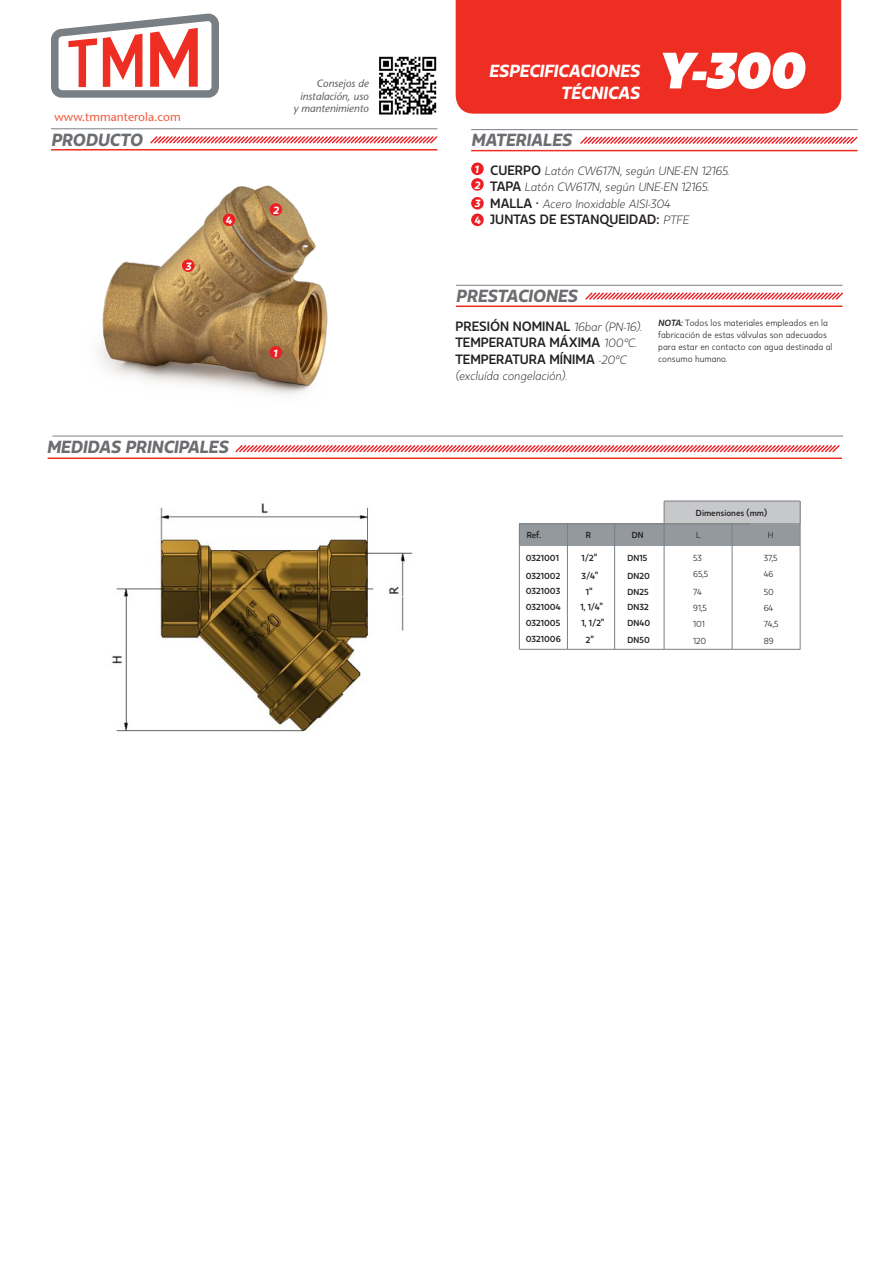
<style>
.page{position:relative;width:893px;height:1263px;background:#fff}
.page>*{position:absolute;margin:0;border:0;box-sizing:border-box;transform-origin:0 0}
.t1{font:italic 900 51px "Kappa Display";color:#fff}
.t2{font:italic 800 17.55px "Kappa Display";color:#6c6d70}
.t3{font:italic 800 17.55px "Kappa Display";color:#fff}
.t4{font:700 13.5px "Kappa Display";color:#231f20}
.t5{font:italic 300 12px "Kappa Display";color:#231f20}
.t6{font:12px "Stone Sans";color:#f0593e}
.t7{font:italic 10.5px "Stone Sans";color:#57585a}
.t8{font:italic 800 10.5px "Kappa Display";color:#fff}
.t9{font:9px/12px "Kappa Display";color:#231f20}
.t10{font:700 8.7px "Kappa Display";color:#231f20}
.t11{font:8.7px "Kappa Display";color:#231f20}
.s1{font-weight:700;font-style:normal;font-size:13.5px}
.s2{font-weight:300;font-style:italic;font-size:12px}
.s3{font-weight:700;font-style:italic}
</style>
<div class="page">
<img style="left:99px;top:185px;width:229px;height:210px">
<div style="left:664px;top:501px;width:136px;height:22px;background:#c7c8ca"></div>
<div style="left:519px;top:523px;width:281px;height:23px;background:#94999d"></div>
<div style="left:456px;top:0;width:385px;height:114px;background:#ee2e22"></div>
<svg style="left:51px;top:13px;width:168px;height:85px"></svg>
<hr style="left:51px;top:129px;width:386px;height:1px;background:#788085">
<hr style="left:51px;top:149px;width:386px;height:2px;background:#ee2e22">
<hr style="left:52px;top:436px;width:791px;height:1px;background:#788085">
<hr style="left:471px;top:129px;width:387px;height:1px;background:#788085">
<hr style="left:471px;top:150px;width:387px;height:1px;background:#ee2e22">
<div style="left:471px;top:163px;width:13px;height:12px;background:#ee1d23;border-radius:50%"></div>
<div style="left:270px;top:346px;width:12px;height:13px;background:#ee1d23;border-radius:50%"></div>
<div style="left:471px;top:178px;width:13px;height:13px;background:#ee1d23;border-radius:50%"></div>
<div style="left:471px;top:197px;width:13px;height:12px;background:#ee1d23;border-radius:50%"></div>
<div style="left:471px;top:214px;width:13px;height:12px;background:#ee1d23;border-radius:50%"></div>
<div style="left:223px;top:214px;width:12px;height:12px;background:#ee1d23;border-radius:50%"></div>
<svg style="left:580px;top:136px;width:278px;height:8px"></svg>
<svg style="left:150px;top:136px;width:288px;height:8px"></svg>
<hr style="left:456px;top:285px;width:386px;height:1px;background:#788085">
<hr style="left:456px;top:305px;width:386px;height:2px;background:#ee2e22">
<svg style="left:585px;top:292px;width:259px;height:8px"></svg>
<hr style="left:48px;top:457px;width:794px;height:2px;background:#ee2e22">
<svg style="left:235px;top:445px;width:605px;height:8px"></svg>
<img style="left:379px;top:56px;width:58px;height:59px">
<hr style="left:519px;top:649px;width:281px;height:1px;background:#788085">
<hr style="left:664px;top:501px;width:136px;height:1px;background:#788085">
<hr style="left:519px;top:524px;width:231px;height:1px;background:#788085">
<hr style="left:664px;top:501px;width:1px;height:148px;background:#788085">
<hr style="left:800px;top:501px;width:1px;height:148px;background:#788085">
<hr style="left:567px;top:524px;width:1px;height:125px;background:#788085">
<hr style="left:614px;top:524px;width:1px;height:125px;background:#788085">
<hr style="left:732px;top:523px;width:1px;height:126px;background:#788085">
<hr style="left:519px;top:524px;width:1px;height:125px;background:#788085">
<img style="left:112px;top:503px;width:301px;height:230px">
<div style="left:270px;top:203px;width:12px;height:13px;background:#ee1d23;border-radius:50%"></div>
<div style="left:182px;top:259px;width:13px;height:13px;background:#ee1d23;border-radius:50%"></div>
<p class="t6" style="left:55px;top:109px;width:128px">www.tmmanterola.com</p>
<p class="t2" style="left:51px;top:128px;width:93px">PRODUCTO</p>
<p class="t8" style="left:185px;top:259px;width:7px">3</p>
<p class="t7" style="left:316px;top:77px;width:54px">Consejos de</p>
<p class="t7" style="left:300px;top:90px;width:70px">instalación, uso</p>
<p class="t7" style="left:293px;top:102px;width:77px">y mantenimiento</p>
<p class="t3" style="left:489px;top:60px;width:152px">ESPECIFICACIONES</p>
<p class="t3" style="left:561px;top:81px;width:80px">TÉCNICAS</p>
<p class="t1" style="left:658px;top:38px;width:148px">Y-300</p>
<p class="t2" style="left:471px;top:129px;width:102px">MATERIALES</p>
<p class="t8" style="left:475px;top:163px;width:6px">1</p>
<p class="t5" style="left:490px;top:163px;width:241px"><span class="s1">CUERPO</span> Latón CW617N, según UNE-EN 12165.</p>
<p class="t5" style="left:490px;top:180px;width:220px"><span class="s1">TAPA</span> Latón CW617N, según UNE-EN 12165.</p>
<p class="t5" style="left:490px;top:196px;width:182px"><span class="s1">MALLA ·</span> Acero Inoxidable AISI-304</p>
<p class="t4" style="left:490px;top:211px;width:200px">JUNTAS DE ESTANQUEIDAD: <span class="s2">PTFE</span></p>
<p class="t8" style="left:475px;top:178px;width:7px">2</p>
<p class="t8" style="left:474px;top:197px;width:7px">3</p>
<p class="t8" style="left:273px;top:203px;width:7px">2</p>
<p class="t8" style="left:226px;top:214px;width:8px">4</p>
<p class="t8" style="left:474px;top:214px;width:8px">4</p>
<p class="t8" style="left:273px;top:346px;width:6px">1</p>
<p class="t2" style="left:456px;top:284px;width:123px">PRESTACIONES</p>
<p class="t4" style="left:455px;top:317px;width:188px">PRESIÓN NOMINAL <span class="s2">16bar (PN-16).</span></p>
<p class="t4" style="left:455px;top:334px;width:183px">TEMPERATURA MÁXIMA <span class="s2">100ºC.</span></p>
<p class="t4" style="left:455px;top:350px;width:172px">TEMPERATURA MÍNIMA <span class="s2">-20ºC</span></p>
<p class="t5" style="left:455px;top:369px;width:113px">(excluída congelación).</p>
<p class="t9" style="left:658px;top:317px;width:176px"><span class="s3">NOTA:</span> Todos los materiales empleados en la fabricación de estas válvulas son adecuados para estar en contacto con agua destinada al consumo humano.</p>
<p class="t2" style="left:47px;top:436px;width:183px">MEDIDAS PRINCIPALES</p>
<p class="t10" style="left:527px;top:529px;width:16px">Ref.</p>
<p class="t10" style="left:586px;top:529px;width:7px">R</p>
<p class="t10" style="left:632px;top:529px;width:13px">DN</p>
<p class="t10" style="left:526px;top:552px;width:35px">0321001</p>
<p class="t10" style="left:526px;top:570px;width:36px">0321002</p>
<p class="t10" style="left:526px;top:586px;width:36px">0321003</p>
<p class="t10" style="left:526px;top:601px;width:36px">0321004</p>
<p class="t10" style="left:526px;top:617px;width:36px">0321005</p>
<p class="t10" style="left:526px;top:633px;width:36px">0321006</p>
<p class="t10" style="left:582px;top:552px;width:17px">1/2”</p>
<p class="t10" style="left:582px;top:570px;width:18px">3/4”</p>
<p class="t10" style="left:586px;top:586px;width:8px">1”</p>
<p class="t10" style="left:581px;top:601px;width:24px">1, 1/4”</p>
<p class="t10" style="left:582px;top:617px;width:24px">1, 1/2”</p>
<p class="t10" style="left:586px;top:634px;width:10px">2”</p>
<p class="t10" style="left:628px;top:552px;width:21px">DN15</p>
<p class="t10" style="left:628px;top:570px;width:24px">DN20</p>
<p class="t10" style="left:628px;top:586px;width:23px">DN25</p>
<p class="t10" style="left:628px;top:601px;width:23px">DN32</p>
<p class="t10" style="left:628px;top:617px;width:24px">DN40</p>
<p class="t10" style="left:628px;top:634px;width:24px">DN50</p>
<p class="t10" style="left:696px;top:508px;width:73px">Dimensiones (mm)</p>
<p class="t11" style="left:696px;top:530px;width:6px">L</p>
<p class="t11" style="left:693px;top:552px;width:10px">53</p>
<p class="t11" style="left:693px;top:569px;width:16px">65,5</p>
<p class="t11" style="left:693px;top:587px;width:10px">74</p>
<p class="t11" style="left:693px;top:603px;width:15px">91,5</p>
<p class="t11" style="left:693px;top:618px;width:13px">101</p>
<p class="t11" style="left:693px;top:635px;width:15px">120</p>
<p class="t11" style="left:768px;top:530px;width:7px">H</p>
<p class="t11" style="left:764px;top:552px;width:15px">37,5</p>
<p class="t11" style="left:764px;top:569px;width:11px">46</p>
<p class="t11" style="left:764px;top:587px;width:12px">50</p>
<p class="t11" style="left:764px;top:603px;width:11px">64</p>
<p class="t11" style="left:764px;top:618px;width:16px">74,5</p>
<p class="t11" style="left:764px;top:635px;width:11px">89</p>
</div>
